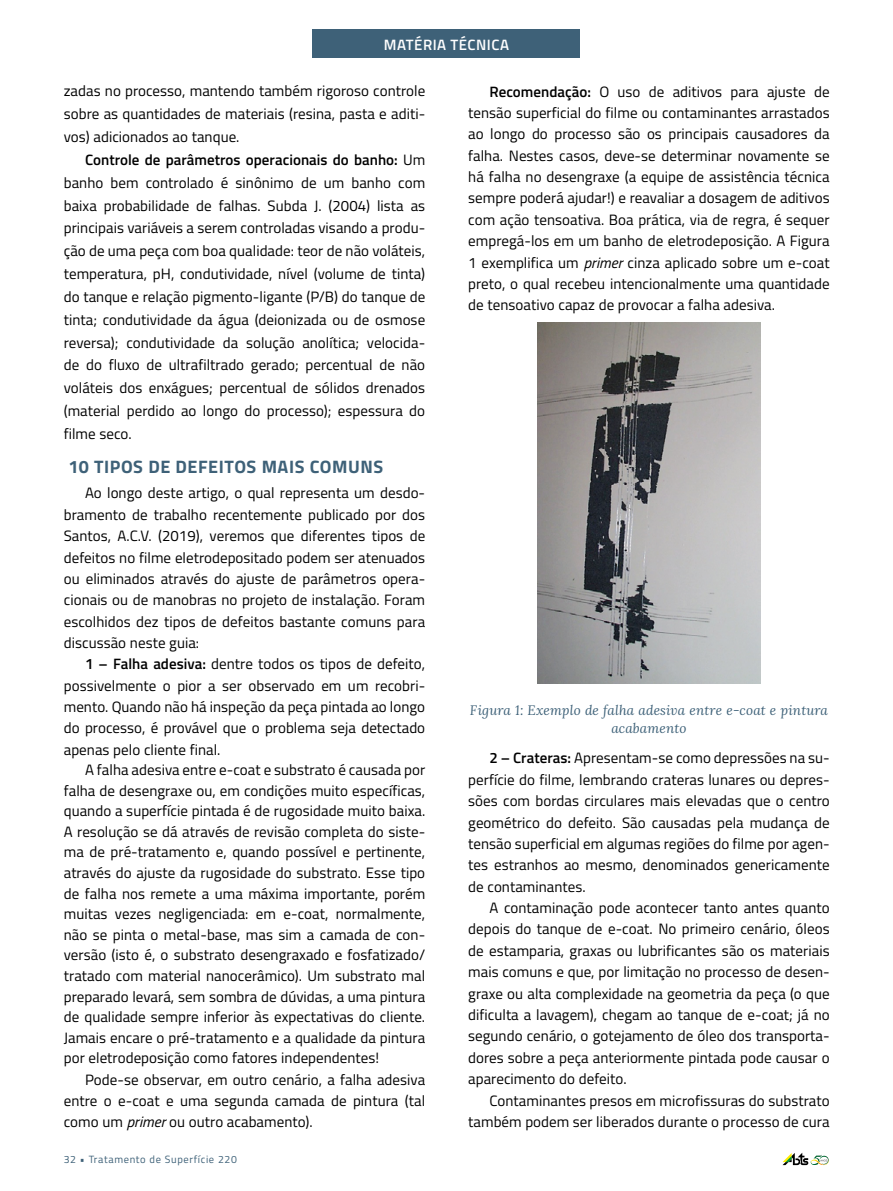
<style>
.page{position:relative;width:893px;height:1191px;background:#fff}
.page>*{position:absolute;margin:0;border:0;box-sizing:border-box;transform-origin:0 0}
.t1{font:700 18px "Titillium";letter-spacing:.03em;color:#3e6178}
.t2{font:15px/21.5px "Titillium";letter-spacing:.005em;color:#000;text-align:justify}
.t3{font:600 15px "Titillium";letter-spacing:.03em;color:#fff}
.t4{font:italic 13.5px/18.5px "Lora";letter-spacing:.01em;color:#3e6178;text-align:center}
.t5{font:10.5px "Titillium";letter-spacing:.06em;color:#3e6178}
.s1{font-weight:600}
.s2{font-style:italic}
</style>
<div class="page">
<div style="left:313px;top:30px;width:267px;height:28px;background:#3e6178"></div>
<img style="left:537px;top:322px;width:224px;height:362px">
<svg style="left:782px;top:1152px;width:47px;height:13px"></svg>
<p class="t3" style="left:384px;top:33px;width:127px">MATÉRIA TÉCNICA</p>
<p class="t2" style="left:64px;top:79px;width:363px;line-height:22.8px">zadas no processo, mantendo também rigoroso controle sobre as quantidades de materiais (resina, pasta e aditi&shy;vos) adicionados ao tanque.</p>
<p class="t2" style="left:64px;top:147px;width:363px;line-height:22.8px;text-indent:21px"><span class="s1">Controle de parâmetros operacionais do banho:</span> Um banho bem controlado é sinônimo de um banho com baixa probabilidade de falhas. Subda J. (2004) lista as principais variáveis a serem controladas visando a produ&shy;ção de uma peça com boa qualidade: teor de não voláteis, temperatura, pH, condutividade, nível (volume de tinta) do tanque e relação pigmento-ligante (P/B) do tanque de tinta; condutividade da água (deionizada ou de osmose reversa); condutividade da solução anolítica; velocida&shy;de do fluxo de ultrafiltrado gerado; percentual de não voláteis dos enxágues; percentual de sólidos drenados (material perdido ao longo do processo); espessura do filme seco.</p>
<p class="t1" style="left:68px;top:453px;width:316px">10 TIPOS DE DEFEITOS MAIS COMUNS</p>
<p class="t2" style="left:64px;top:482px;width:363px;text-indent:21px">Ao longo deste artigo, o qual representa um desdo&shy;bramento de trabalho recentemente publicado por dos Santos, A.C.V. (2019), veremos que diferentes tipos de defeitos no filme eletrodepositado podem ser atenuados ou eliminados através do ajuste de parâmetros opera&shy;cionais ou de manobras no projeto de instalação. Foram escolhidos dez tipos de defeitos bastante comuns para discussão neste guia:</p>
<p class="t2" style="left:64px;top:652px;width:363px;text-indent:21px"><span class="s1">1 – Falha adesiva:</span> dentre todos os tipos de defeito, possivelmente o pior a ser observado em um recobri&shy;mento. Quando não há inspeção da peça pintada ao longo do processo, é provável que o problema seja detectado apenas pelo cliente final.</p>
<p class="t2" style="left:64px;top:759px;width:363px;line-height:20.5px;text-indent:21px">A falha adesiva entre e-coat e substrato é causada por falha de desengraxe ou, em condições muito específicas, quando a superfície pintada é de rugosidade muito baixa.<br>A resolução se dá através de revisão completa do siste&shy;ma de pré-tratamento e, quando possível e pertinente, através do ajuste da rugosidade do substrato. Esse tipo de falha nos remete a uma máxima importante, porém muitas vezes negligenciada: em e-coat, normalmente, não se pinta o metal-base, mas sim a camada de con&shy;versão (isto é, o substrato desengraxado e fosfatizado/ tratado com material nanocerâmico). Um substrato mal preparado levará, sem sombra de dúvidas, a uma pintura de qualidade sempre inferior às expectativas do cliente.<br>Jamais encare o pré-tratamento e a qualidade da pintura por eletrodeposição como fatores independentes!</p>
<p class="t2" style="left:64px;top:1068px;width:363px;text-indent:21px">Pode-se observar, em outro cenário, a falha adesiva entre o e-coat e uma segunda camada de pintura (tal como um <span class="s2">primer</span> ou outro acabamento).</p>
<p class="t2" style="left:468px;top:80px;width:363px;text-indent:21px"><span class="s1">Recomendação:</span> O uso de aditivos para ajuste de tensão superficial do filme ou contaminantes arrastados ao longo do processo são os principais causadores da falha. Nestes casos, deve-se determinar novamente se há falha no desengraxe (a equipe de assistência técnica sempre poderá ajudar!) e reavaliar a dosagem de aditivos com ação tensoativa. Boa prática, via de regra, é sequer empregá-los em um banho de eletrodeposição. A Figura 1 exemplifica um <span class="s2">primer</span> cinza aplicado sobre um e-coat preto, o qual recebeu intencionalmente uma quantidade de tensoativo capaz de provocar a falha adesiva.</p>
<p class="t4" style="left:470px;top:700px;width:360px">Figura 1: Exemplo de falha adesiva entre e-coat e pintura acabamento</p>
<p class="t2" style="left:468px;top:746px;width:363px;text-indent:21px"><span class="s1">2 – Crateras:</span> Apresentam-se como depressões na su&shy;perfície do filme, lembrando crateras lunares ou depres&shy;sões com bordas circulares mais elevadas que o centro geométrico do defeito. São causadas pela mudança de tensão superficial em algumas regiões do filme por agen&shy;tes estranhos ao mesmo, denominados genericamente de contaminantes.</p>
<p class="t2" style="left:468px;top:896px;width:363px;text-indent:21px">A contaminação pode acontecer tanto antes quanto depois do tanque de e-coat. No primeiro cenário, óleos de estamparia, graxas ou lubrificantes são os materiais mais comuns e que, por limitação no processo de desen&shy;graxe ou alta complexidade na geometria da peça (o que dificulta a lavagem), chegam ao tanque de e-coat; já no segundo cenário, o gotejamento de óleo dos transporta&shy;dores sobre a peça anteriormente pintada pode causar o aparecimento do defeito.</p>
<p class="t2" style="left:468px;top:1089px;width:363px;text-align:right">Contaminantes presos em microfissuras do substrato também podem ser liberados durante o processo de cura</p>
<p class="t5" style="left:64px;top:1151px;width:175px">32 • Tratamento de Superfície 220</p>
</div>
